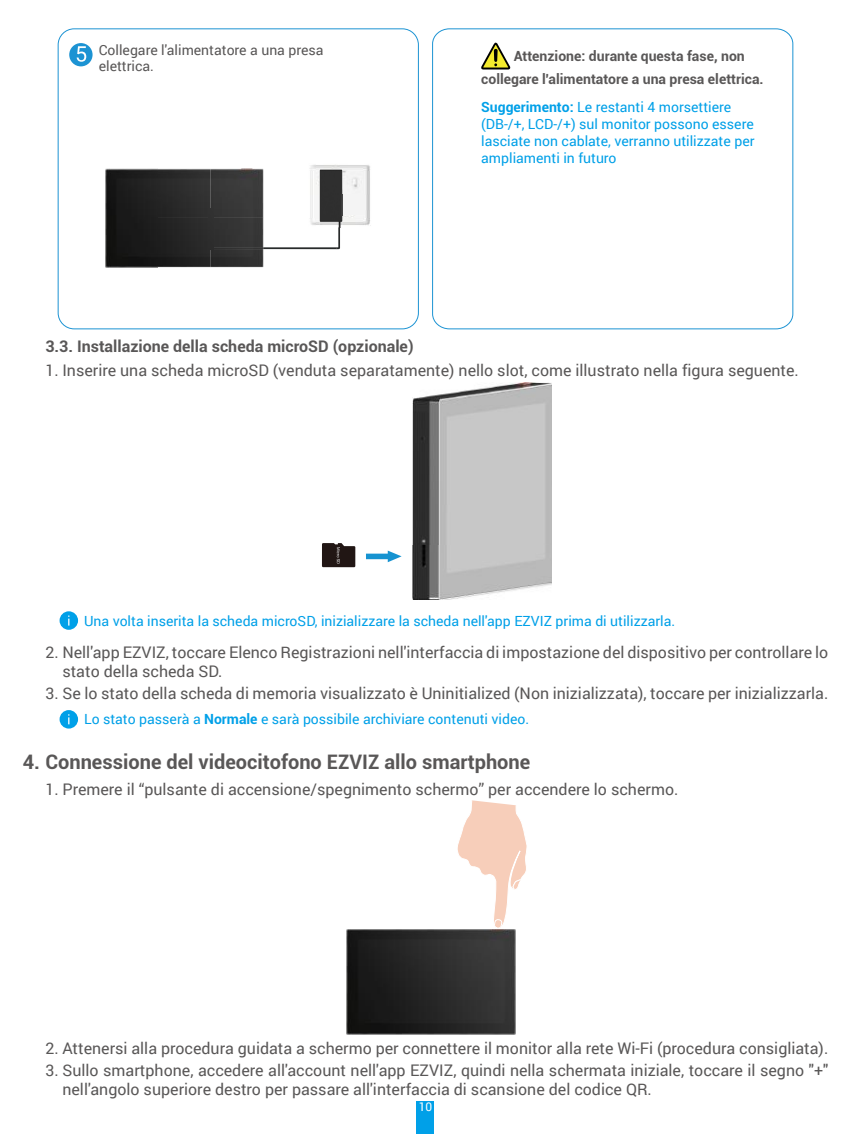
<style>
.page{position:relative;width:851px;height:1134px;background:#fff}
.page>*{position:absolute;margin:0;border:0;box-sizing:border-box;transform-origin:0 0}
.t1{font:700 20px "Roboto";color:#595757}
.t2{font:16px/19.2px "Roboto";color:#595757}
.t3{font:700 16px "Roboto";color:#595757}
.t4{font:14px/16.8px "Roboto";color:#00a0e8}
.t5{font:700 14px/23.2px "Roboto";color:#595757}
.t6{font:14px/16.8px "Roboto";color:#595757}
.t7{font:12px "Roboto";color:#fff}
.s1{font-weight:700}
</style>
<div class="page">
<div style="left:417px;top:1101px;width:17px;height:33px;background:#00a0e8"></div>
<svg style="left:94px;top:28px;width:233px;height:1px"></svg>
<div style="left:58px;top:29px;width:360px;height:300px;border:1px solid #1c93d3;border-radius:16px"></div>
<div style="left:69px;top:43px;width:23px;height:23px;background:#1c93d3;border-radius:50%"></div>
<svg style="left:77px;top:46px;width:9px;height:16px"></svg>
<img style="left:310px;top:164px;width:61px;height:62px">
<div style="left:340px;top:194px;width:25px;height:21px;background:#f4f4f4"></div>
<hr style="left:213px;top:247px;width:124px;height:2px;background:#282b2b">
<img style="left:319px;top:169px;width:23px;height:59px">
<img style="left:340px;top:194px;width:2px;height:21px">
<img style="left:105px;top:169px;width:158px;height:98px">
<img style="left:209px;top:209px;width:4px;height:40px">
<img style="left:213px;top:247px;width:50px;height:2px">
<svg style="left:336px;top:228px;width:4px;height:21px"></svg>
<div style="left:432px;top:29px;width:361px;height:300px;border:1px solid #1c93d3;border-radius:16px"></div>
<svg style="left:481px;top:43px;width:29px;height:26px"></svg>
<img style="left:413px;top:382px;width:138px;height:218px">
<svg style="left:322px;top:543px;width:33px;height:24px"></svg>
<svg style="left:366px;top:551px;width:35px;height:11px"></svg>
<svg style="left:60px;top:611px;width:18px;height:19px"></svg>
<div style="left:60px;top:710px;width:18px;height:18px;background:#00a0e8;border-radius:50%"></div>
<img style="left:346px;top:929px;width:169px;height:105px">
<svg style="left:457px;top:800px;width:70px;height:128px"></svg>
<p class="t6" style="left:99px;top:41px;width:226px">Collegare l'alimentatore a una presa elettrica.</p>
<p class="t5" style="left:481px;top:44px;width:282px;text-indent:32px">Attenzione: durante questa fase, non collegare l'alimentatore a una presa elettrica.</p>
<p class="t4" style="left:481px;top:99px;width:275px"><span class="s1">Suggerimento:</span> Le restanti 4 morsettiere (DB-/+, LCD-/+) sul monitor possono essere lasciate non cablate, verranno utilizzate per ampliamenti in futuro</p>
<p class="t3" style="left:45px;top:335px;width:369px">3.3. Installazione della scheda microSD (opzionale)</p>
<p class="t2" style="left:45px;top:360px;width:755px">1. Inserire una scheda microSD (venduta separatamente) nello slot, come illustrato nella figura seguente.</p>
<p class="t4" style="left:84px;top:612px;width:592px">Una volta inserita la scheda microSD, inizializzare la scheda nell'app EZVIZ prima di utilizzarla.</p>
<p class="t2" style="left:62px;top:642px;width:767px;text-indent:-17px">2. Nell'app EZVIZ, toccare Elenco Registrazioni nell'interfaccia di impostazione del dispositivo per controllare lo stato della scheda SD.</p>
<p class="t2" style="left:45px;top:683px;width:784px">3. Se lo stato della scheda di memoria visualizzato è Uninitialized (Non inizializzata), toccare per inizializzarla.</p>
<p class="t4" style="left:84px;top:710px;width:446px">Lo stato passerà a <span class="s1">Normale</span> e sarà possibile archiviare contenuti video.</p>
<p class="t1" style="left:23px;top:747px;width:509px">4. Connessione del videocitofono EZVIZ allo smartphone</p>
<p class="t2" style="left:45px;top:779px;width:634px">1. Premere il “pulsante di accensione/spegnimento schermo” per accendere lo schermo.</p>
<p class="t2" style="left:45px;top:1038px;width:784px">2. Attenersi alla procedura guidata a schermo per connettere il monitor alla rete Wi-Fi (procedura consigliata).</p>
<p class="t2" style="left:62px;top:1060px;width:767px;text-indent:-17px">3. Sullo smartphone, accedere all'account nell'app EZVIZ, quindi nella schermata iniziale, toccare il segno "+" nell'angolo superiore destro per passare all'interfaccia di scansione del codice QR.</p>
<p class="t7" style="left:418px;top:1099px;width:15px">10</p>
</div>
